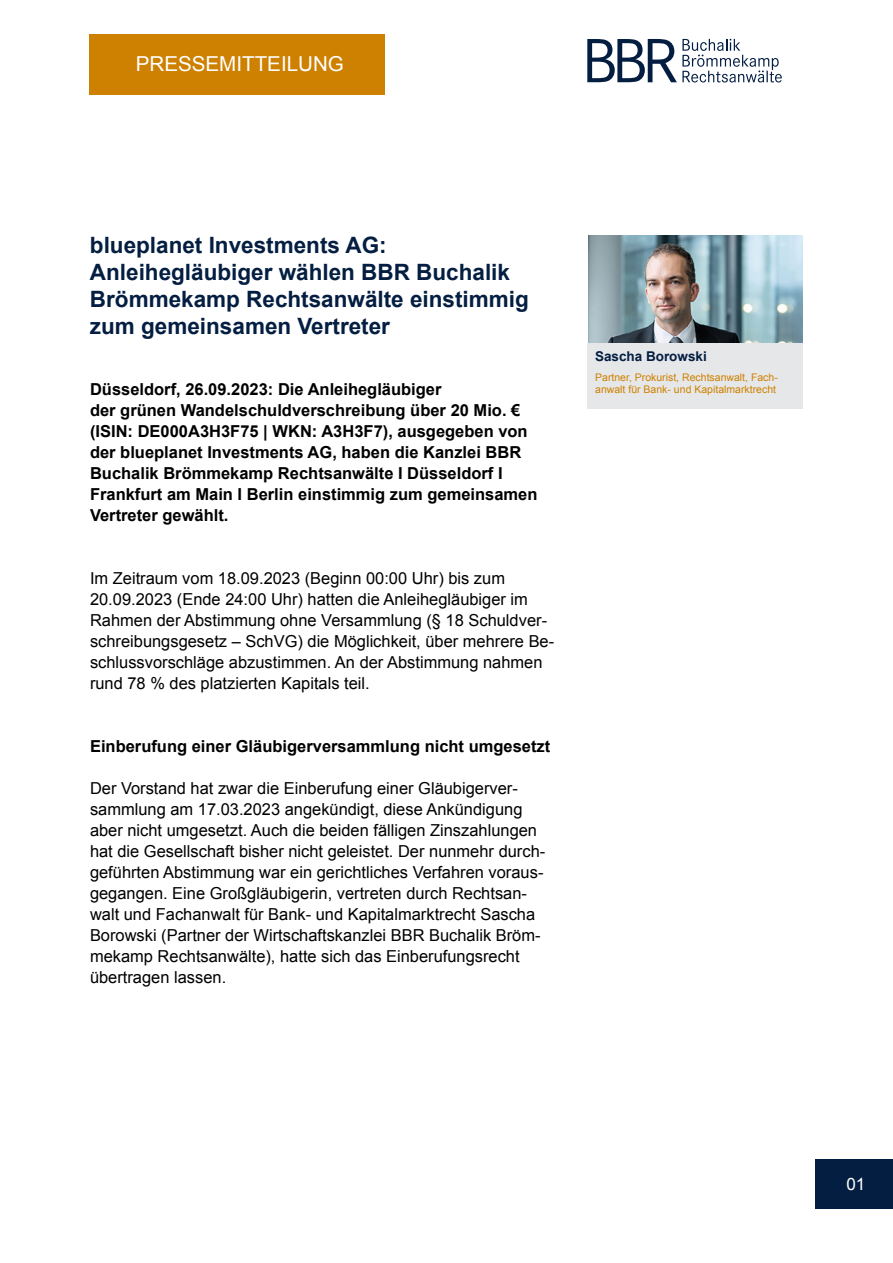
<style>
.page{position:relative;width:893px;height:1263px;background:#fff}
.page>*{position:absolute;margin:0;border:0;box-sizing:border-box;transform-origin:0 0}
.t1{font:700 22.5px/27px "Arial";color:#041e42}
.t2{font:20.55px "Arial";color:#fff}
.t3{font:16.95px "Arial";color:#fff}
.t4{font:16.5px/21px "Arial";color:#000}
.t5{font:700 16.5px/21px "Arial";color:#000}
.t6{font:700 13.5px "Arial";color:#041e42}
.t7{font:10.5px/12.6px "Arial";color:#ce8100}
</style>
<div class="page">
<div style="left:90px;top:34px;width:295px;height:60px;background:#ce8100"></div>
<div style="left:815px;top:1159px;width:78px;height:50px;background:#041e42"></div>
<svg style="left:587px;top:39px;width:195px;height:43px"></svg>
<img style="left:588px;top:236px;width:214px;height:106px">
<div style="left:587px;top:343px;width:216px;height:65px;background:#e6e7e9"></div>
<p class="t2" style="left:136px;top:51px;width:210px">PRESSEMITTEILUNG</p>
<h1 class="t1" style="left:90px;top:232px;width:440px">blueplanet Investments AG:<br>Anleihegläubiger wählen BBR Buchalik Brömmekamp Rechtsanwälte einstimmig zum gemeinsamen Vertreter</h1>
<p class="t5" style="left:90px;top:379px;width:449px">Düsseldorf, 26.09.2023: Die Anleihegläubiger<br>der grünen Wandelschuldverschreibung über 20 Mio. € (ISIN: DE000A3H3F75 | WKN: A3H3F7), ausgegeben von der blueplanet Investments AG, haben die Kanzlei BBR Buchalik Brömmekamp Rechtsanwälte I Düsseldorf I Frankfurt am Main I Berlin einstimmig zum gemeinsamen Vertreter gewählt.</p>
<p class="t4" style="left:90px;top:567px;width:466px">Im Zeitraum vom 18.09.2023 (Beginn 00:00 Uhr) bis zum 20.09.2023 (Ende 24:00 Uhr) hatten die Anleihegläubiger im Rahmen der Abstimmung ohne Versammlung (§ 18 Schuldver&shy;schreibungsgesetz ‒ SchVG) die Möglichkeit, über mehrere Be&shy;schlussvorschläge abzustimmen. An der Abstimmung nahmen rund 78 % des platzierten Kapitals teil.</p>
<p class="t5" style="left:90px;top:736px;width:462px">Einberufung einer Gläubigerversammlung nicht umgesetzt</p>
<p class="t4" style="left:90px;top:777px;width:457px">Der Vorstand hat zwar die Einberufung einer Gläubigerver&shy;sammlung am 17.03.2023 angekündigt, diese Ankündigung aber nicht umgesetzt. Auch die beiden fälligen Zinszahlungen hat die Gesellschaft bisher nicht geleistet. Der nunmehr durch&shy;geführten Abstimmung war ein gerichtliches Verfahren voraus&shy;gegangen. Eine Großgläubigerin, vertreten durch Rechtsan&shy;walt und Fachanwalt für Bank- und Kapitalmarktrecht Sascha Borowski (Partner der Wirtschaftskanzlei BBR Buchalik Bröm&shy;mekamp Rechtsanwälte), hatte sich das Einberufungsrecht übertragen lassen.</p>
<p class="t6" style="left:595px;top:348px;width:113px">Sascha Borowski</p>
<p class="t7" style="left:595px;top:371px;width:184px">Partner, Prokurist, Rechtsanwalt, Fach&shy;anwalt für Bank- und Kapitalmarktrecht</p>
<p class="t3" style="left:846px;top:1173px;width:20px">01</p>
</div>
